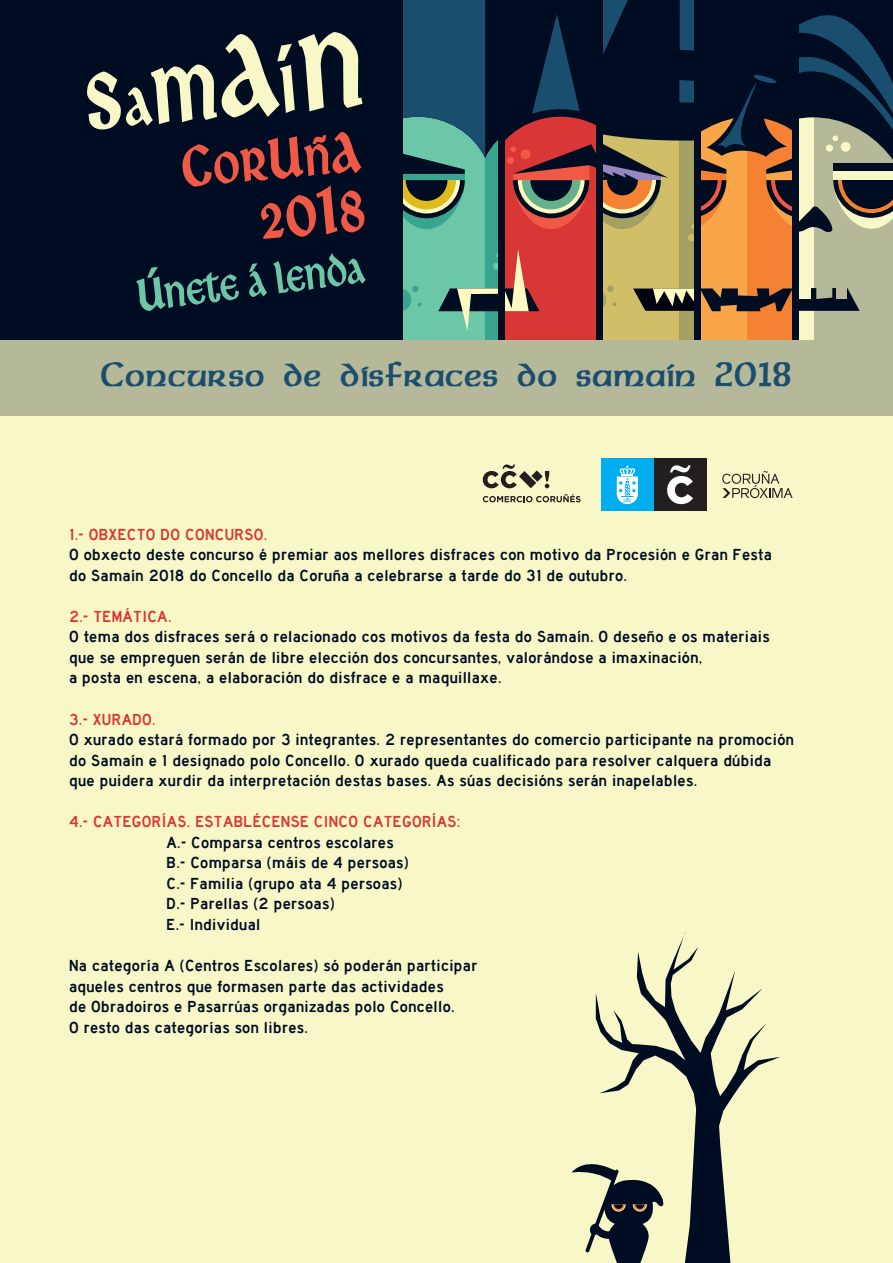
<style>
.page{position:relative;width:893px;height:1263px;background:#000c22}
.page>*{position:absolute;margin:0;border:0;box-sizing:border-box;transform-origin:0 0}
.t1{font:82.05px/59.2px "Ardagh";color:#f05946;text-align:right}
.t2{font:50.55px "Ardagh";color:#6cc6a8}
.t3{font:700 34.5px "Dalelands Uncial Condensed";letter-spacing:.02em;color:#1a4e6e;scale:1.04 1}
.t4{font:16.5px/20.5px "Highway Gothic";letter-spacing:.02em;color:#000c22;scale:1.04 1}
.t5{font:16.5px "Highway Gothic";letter-spacing:.02em;color:#d93735;scale:1.04 1}
.s1{font-size:62.85px}
.s2{font-size:65.85px}
.s3{font-size:61.35px}
.s4{font-size:71.25px}
.s5{font-size:94.05px}
.s6{font-size:64.65px}
</style>
<div class="page">
<svg style="left:404px;top:0;width:489px;height:340px"></svg>
<div style="left:498px;top:0;width:7px;height:342px;background:#000c22"></div>
<div style="left:596px;top:0;width:7px;height:342px;background:#000c22"></div>
<div style="left:694px;top:0;width:7px;height:342px;background:#000c22"></div>
<div style="left:792px;top:0;width:6px;height:342px;background:#000c22"></div>
<svg style="left:87px;top:32px;width:275px;height:98px"></svg>
<div style="left:0;top:340px;width:893px;height:923px;background:#b6b999"></div>
<div style="left:0;top:417px;width:893px;height:846px;background:#f8f7c7"></div>
<svg style="left:483px;top:464px;width:66px;height:24px"></svg>
<svg style="left:483px;top:494px;width:97px;height:8px"></svg>
<div style="left:654px;top:458px;width:52px;height:53px;background:#231f20"></div>
<svg style="left:667px;top:465px;width:26px;height:39px"></svg>
<div style="left:601px;top:458px;width:53px;height:53px;background:#00aeef"></div>
<svg style="left:617px;top:465px;width:21px;height:39px"></svg>
<svg style="left:722px;top:471px;width:71px;height:27px"></svg>
<svg style="left:572px;top:1164px;width:24px;height:89px"></svg>
<svg style="left:596px;top:936px;width:184px;height:327px"></svg>
<h1 class="t1" style="left:179px;top:136px;width:181px;rotate:-5deg">C<span class="s1">O</span><span class="s2">R</span>U<span class="s3">Ñ</span>A<br><span class="s4">2</span>0<span class="s5">1</span>8</h1>
<h2 class="t2" style="left:134px;top:273px;width:230px;rotate:-7deg"><span class="s6">Ú</span>nete á lenda</h2>
<h3 class="t3" style="left:100px;top:356px;width:666px">Concurso de disfraces do samaín 2018</h3>
<p class="t5" style="left:69px;top:525px;width:192px">1.- OBXECTO DO CONCURSO.</p>
<p class="t4" style="left:69px;top:545px;width:677px">O obxecto deste concurso é premiar aos mellores disfraces con motivo da Procesión e Gran Festa do Samaín 2018 do Concello da Coruña a celebrarse a tarde do 31 de outubro.</p>
<p class="t5" style="left:69px;top:607px;width:100px">2.- TEMÁTICA.</p>
<p class="t4" style="left:69px;top:627px;width:675px">O tema dos disfraces será o relacionado cos motivos da festa do Samaín. O deseño e os materiais que se empreguen serán de libre elección dos concursantes, valorándose a imaxinación,<br>a posta en escena, a elaboración do disfrace e a maquillaxe.</p>
<p class="t5" style="left:69px;top:710px;width:85px">3.- XURADO.</p>
<p class="t4" style="left:69px;top:730px;width:699px">O xurado estará formado por 3 integrantes. 2 representantes do comercio participante na promoción do Samaín e 1 designado polo Concello. O xurado queda cualificado para resolver calquera dúbida que puidera xurdir da interpretación destas bases. As súas decisións serán inapelables.</p>
<p class="t5" style="left:69px;top:813px;width:378px">4.- CATEGORÍAS. ESTABLÉCENSE CINCO CATEGORÍAS:</p>
<p class="t4" style="left:167px;top:832px;width:234px">A.- Comparsa centros escolares<br>B.- Comparsa (máis de 4 persoas)<br>C.- Familia (grupo ata 4 persoas)<br>D.- Parellas (2 persoas)<br>E.- Individual</p>
<p class="t4" style="left:69px;top:956px;width:394px">Na categoría A (Centros Escolares) só poderán participar aqueles centros que formasen parte das actividades<br>de Obradoiros e Pasarrúas organizadas polo Concello.<br>O resto das categorías son libres.</p>
</div>
